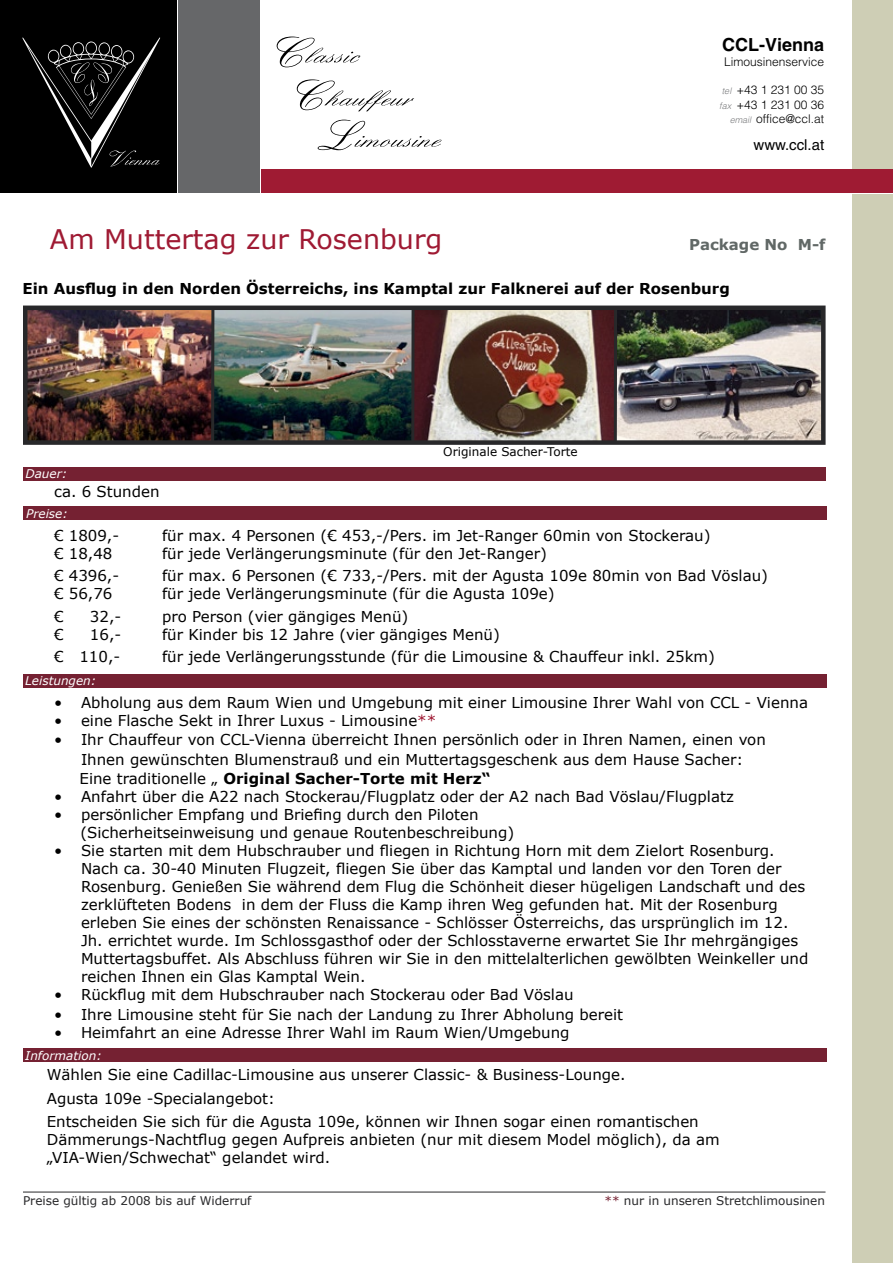
<style>
.page{position:relative;width:893px;height:1263px;background:#fff}
.page>*{position:absolute;margin:0;border:0;box-sizing:border-box;transform-origin:0 0}
.t1{font:27px "Verdana";color:#9f1a33}
.t2{font:700 18px "Helvetica LT";color:#000}
.t3{font:15px/18px "Verdana";color:#000}
.t4{font:700 15px "Verdana";color:#000}
.t5{font:700 15px "Verdana";color:#616866}
.t6{font:15px "Helvetica LT";color:#000}
.t7{font:300 12px/14.4px "Helvetica LT";color:#000;text-align:right}
.t8{font:12px "Verdana";color:#28282a}
.t9{font:italic 12px "Verdana";color:#fff}
.t10{font:12px "Verdana";color:#000}
.s1{font-style:italic;font-size:9px;color:#797a7c}
.s2{color:#9f1a33}
.s3{font-weight:700}
.s4{color:#752132}
</style>
<div class="page">
<div style="left:0;top:0;width:176px;height:193px;background:#000"></div>
<div style="left:178px;top:0;width:81px;height:193px;background:#666769"></div>
<div style="left:261px;top:170px;width:632px;height:23px;background:#9f1b33"></div>
<div style="left:853px;top:0;width:40px;height:168px;background:#ceceb5"></div>
<div style="left:853px;top:194px;width:40px;height:1069px;background:#ceceb5"></div>
<svg style="left:277px;top:37px;width:164px;height:113px"></svg>
<svg style="left:22px;top:37px;width:138px;height:131px"></svg>
<hr style="left:23px;top:1192px;width:802px;height:1px;background:#28282a">
<div style="left:23px;top:467px;width:802px;height:14px;background:#752132"></div>
<div style="left:23px;top:674px;width:803px;height:14px;background:#752132"></div>
<div style="left:23px;top:506px;width:803px;height:14px;background:#752132"></div>
<div style="left:23px;top:1047px;width:803px;height:14px;background:#752132"></div>
<img style="left:28px;top:311px;width:793px;height:129px">
<div style="left:23px;top:306px;width:803px;height:139px;border:4px solid #28282a"></div>
<hr style="left:211px;top:308px;width:3px;height:134px;background:#28282a">
<svg style="left:411px;top:308px;width:4px;height:135px"></svg>
<hr style="left:614px;top:308px;width:3px;height:135px;background:#28282a">
<p class="t2" style="left:722px;top:34px;width:104px">CCL-Vienna</p>
<p class="t7" style="left:724px;top:54px;width:102px">Limousinenservice</p>
<p class="t7" style="left:719px;top:83px;width:106px"><span class="s1">tel</span> +43 1 231 00 35 <span class="s1">fax</span> +43 1 231 00 36 <span class="s1">email</span> office@ccl.at</p>
<p class="t6" style="left:753px;top:136px;width:72px">www.ccl.at</p>
<h1 class="t1" style="left:50px;top:221px;width:394px">Am Muttertag zur Rosenburg</h1>
<p class="t5" style="left:689px;top:235px;width:138px">Package No M-f</p>
<p class="t4" style="left:23px;top:279px;width:709px">Ein Ausflug in den Norden Österreichs, ins Kamptal zur Falknerei auf der Rosenburg</p>
<p class="t9" style="left:26px;top:466px;width:43px">Dauer:</p>
<p class="t9" style="left:26px;top:506px;width:43px">Preise:</p>
<p class="t3" style="left:54px;top:482px;width:107px">ca. 6 Stunden</p>
<p class="t10" style="left:443px;top:444px;width:136px">Originale Sacher-Torte</p>
<p class="t3" style="left:54px;top:526px;width:67px">€ 1809,-</p>
<p class="t3" style="left:162px;top:526px;width:550px">für max. 4 Personen (€ 453,-/Pers. im Jet-Ranger 60min von Stockerau)</p>
<p class="t3" style="left:54px;top:544px;width:60px">€ 18,48</p>
<p class="t3" style="left:162px;top:544px;width:386px">für jede Verlängerungsminute (für den Jet-Ranger)</p>
<p class="t3" style="left:54px;top:566px;width:67px">€ 4396,-</p>
<p class="t3" style="left:162px;top:566px;width:607px">für max. 6 Personen (€ 733,-/Pers. mit der Agusta 109e 80min von Bad Vöslau)</p>
<p class="t3" style="left:54px;top:584px;width:60px">€ 56,76</p>
<p class="t3" style="left:162px;top:584px;width:394px">für jede Verlängerungsminute (für die Agusta 109e)</p>
<p class="t3" style="left:54px;top:607px;width:11px">€</p>
<p class="t3" style="left:90px;top:607px;width:33px">32,-</p>
<p class="t3" style="left:162px;top:607px;width:248px">pro Person (vier gängiges Menü)</p>
<p class="t3" style="left:54px;top:625px;width:11px">€</p>
<p class="t3" style="left:90px;top:625px;width:33px">16,-</p>
<p class="t3" style="left:162px;top:625px;width:339px">für Kinder bis 12 Jahre (vier gängiges Menü)</p>
<p class="t3" style="left:54px;top:647px;width:68px">€ 110,-</p>
<p class="t3" style="left:162px;top:647px;width:554px">für jede Verlängerungsstunde (für die Limousine &amp; Chauffeur inkl. 25km)</p>
<p class="t9" style="left:25px;top:673px;width:72px">Leistungen:</p>
<p class="t3" style="left:81px;top:693px;width:728px">Abholung aus dem Raum Wien und Umgebung mit einer Limousine Ihrer Wahl von CCL - Vienna eine Flasche Sekt in Ihrer Luxus - Limousine<span class="s2">**</span></p>
<p class="t3" style="left:80px;top:730px;width:688px;line-height:19.5px">Ihr Chauffeur von CCL-Vienna überreicht Ihnen persönlich oder in Ihren Namen, einen von<br>Ihnen gewünschten Blumenstrauß und ein Muttertagsgeschenk aus dem Hause Sacher:<br>Eine traditionelle „ <span class="s3">Original Sacher-Torte mit Herz“</span></p>
<p class="t3" style="left:80px;top:787px;width:729px">Anfahrt über die A22 nach Stockerau/Flugplatz oder der A2 nach Bad Vöslau/Flugplatz persönlicher Empfang und Briefing durch den Piloten<br>(Sicherheitseinweisung und genaue Routenbeschreibung)<br>Sie starten mit dem Hubschrauber und fliegen in Richtung Horn mit dem Zielort Rosenburg.<br>Nach ca. 30-40 Minuten Flugzeit, fliegen Sie über das Kamptal und landen vor den Toren der Rosenburg. Genießen Sie während dem Flug die Schönheit dieser hügeligen Landschaft und des zerklüfteten Bodens in dem der Fluss die Kamp ihren Weg gefunden hat. Mit der Rosenburg erleben Sie eines der schönsten Renaissance - Schlösser Österreichs, das ursprünglich im 12.<br>Jh. errichtet wurde. Im Schlossgasthof oder der Schlosstaverne erwartet Sie Ihr mehrgängiges Muttertagsbuffet. Als Abschluss führen wir Sie in den mittelalterlichen gewölbten Weinkeller und reichen Ihnen ein Glas Kamptal Wein.<br>Rückflug mit dem Hubschrauber nach Stockerau oder Bad Vöslau</p>
<p class="t3" style="left:81px;top:1005px;width:544px">Ihre Limousine steht für Sie nach der Landung zu Ihrer Abholung bereit<br>Heimfahrt an eine Adresse Ihrer Wahl im Raum Wien/Umgebung</p>
<p class="t3" style="left:54px;top:693px;width:10px">• •</p>
<p class="t3" style="left:54px;top:730px;width:10px">•</p>
<p class="t3" style="left:54px;top:787px;width:10px">• •</p>
<p class="t3" style="left:54px;top:841px;width:10px">•</p>
<p class="t3" style="left:54px;top:985px;width:10px;line-height:19.5px">• •</p>
<p class="t3" style="left:54px;top:1023px;width:10px">•</p>
<p class="t3" style="left:47px;top:1062px;width:653px;line-height:23.7px">Wählen Sie eine Cadillac-Limousine aus unserer Classic- &amp; Business-Lounge.<br>Agusta 109e -Specialangebot:<br>Entscheiden Sie sich für die Agusta 109e, können wir Ihnen sogar einen romantischen</p>
<p class="t3" style="left:47px;top:1130px;width:674px">Dämmerungs-Nachtflug gegen Aufpreis anbieten (nur mit diesem Model möglich), da am „VIA-Wien/Schwechat“ gelandet wird.</p>
<p class="t9" style="left:25px;top:1047px;width:78px">Information:</p>
<p class="t8" style="left:23px;top:1193px;width:230px">Preise gültig ab 2008 bis auf Widerruf</p>
<p class="t8" style="left:604px;top:1193px;width:222px"><span class="s4">**</span> nur in unseren Stretchlimousinen</p>
</div>
